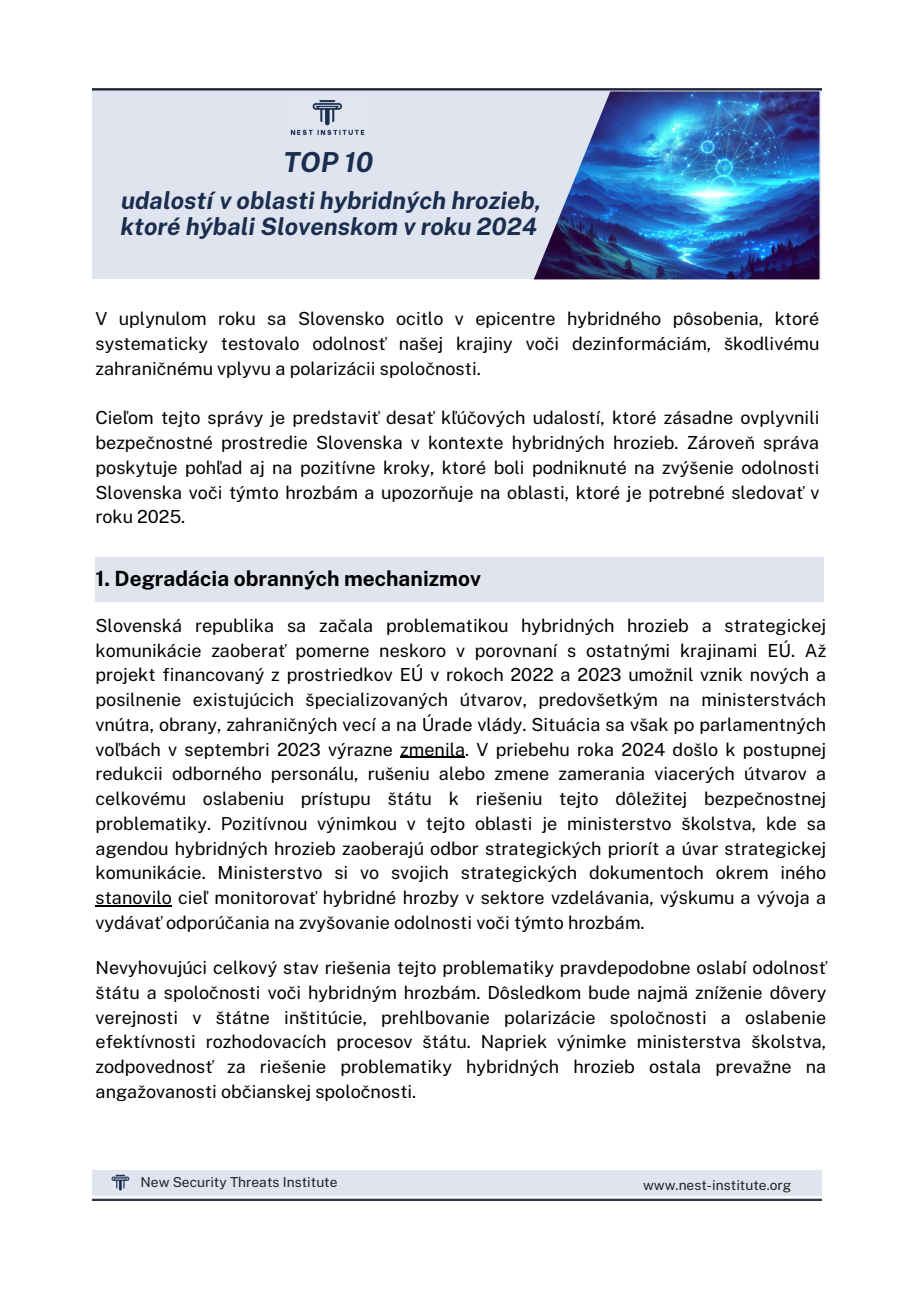
<style>
.page{position:relative;width:915px;height:1289px;background:#fff}
.page>*{position:absolute;margin:0;border:0;box-sizing:border-box;transform-origin:0 0}
.t1{font:italic 700 27.6px "Public Sans";color:#192d4e}
.t2{font:italic 700 24px/26.2px "Public Sans";color:#192d4e}
.t3{font:700 21px "Public Sans";color:#000}
.t4{font:18px/24.8px "Public Sans";color:#000;text-align:justify}
.t5{font:13.8px "Public Sans";color:#222}
</style>
<div class="page">
<img style="left:92px;top:88px;width:729px;height:1112px">
<div style="left:93px;top:91px;width:728px;height:188px;background:#dfe4ee"></div>
<img style="left:290px;top:100px;width:75px;height:35px">
<div style="left:93px;top:1170px;width:728px;height:25px;background:#dfe4ee"></div>
<img style="left:111px;top:1174px;width:18px;height:15px">
<img style="left:534px;top:91px;width:285px;height:188px">
<hr style="left:400px;top:756px;width:65px;height:1px;background:#000">
<hr style="left:95px;top:905px;width:77px;height:1px;background:#000">
<h4 class="t1" style="left:283px;top:146px;width:91px">TOP 10</h4>
<h3 class="t2" style="left:120px;top:187px;width:422px">udalostí v oblasti hybridných hrozieb, ktoré hýbali Slovenskom v roku 2024</h3>
<h2 class="t4" style="left:95px;top:306px;width:725px">V uplynulom roku sa Slovensko ocitlo v epicentre hybridného pôsobenia, ktoré systematicky testovalo odolnosť našej krajiny voči dezinformáciám, škodlivému zahraničnému vplyvu a polarizácii spoločnosti.</h2>
<h4 class="t4" style="left:95px;top:405px;width:725px">Cieľom tejto správy je predstaviť desať kľúčových udalostí, ktoré zásadne ovplyvnili bezpečnostné prostredie Slovenska v kontexte hybridných hrozieb. Zároveň správa poskytuje pohľad aj na pozitívne kroky, ktoré boli podniknuté na zvýšenie odolnosti Slovenska voči týmto hrozbám a upozorňuje na oblasti, ktoré je potrebné sledovať v roku 2025.</h4>
<p class="t3" style="left:95px;top:565px;width:387px">1. Degradácia obranných mechanizmov</p>
<p class="t4" style="left:95px;top:612px;width:732px">Slovenská republika sa začala problematikou hybridných hrozieb a strategickej komunikácie zaoberať pomerne neskoro v porovnaní s ostatnými krajinami EÚ. Až projekt financovaný z prostriedkov EÚ v rokoch 2022 a 2023 umožnil vznik nových a posilnenie existujúcich špecializovaných útvarov, predovšetkým na ministerstvách vnútra, obrany, zahraničných vecí a na Úrade vlády. Situácia sa však po parlamentných voľbách v septembri 2023 výrazne zmenila. V priebehu roka 2024 došlo k postupnej redukcii odborného personálu, rušeniu alebo zmene zamerania viacerých útvarov a celkovému oslabeniu prístupu štátu k riešeniu tejto dôležitej bezpečnostnej problematiky. Pozitívnou výnimkou v tejto oblasti je ministerstvo školstva, kde sa agendou hybridných hrozieb zaoberajú odbor strategických priorít a úvar strategickej komunikácie. Ministerstvo si vo svojich strategických dokumentoch okrem iného stanovilo cieľ monitorovať hybridné hrozby v sektore vzdelávania, výskumu a vývoja a vydávať odporúčania na zvyšovanie odolnosti voči týmto hrozbám.</p>
<h1 class="t4" style="left:95px;top:954px;width:732px">Nevyhovujúci celkový stav riešenia tejto problematiky pravdepodobne oslabí odolnosť štátu a spoločnosti voči hybridným hrozbám. Dôsledkom bude najmä zníženie dôvery verejnosti v štátne inštitúcie, prehlbovanie polarizácie spoločnosti a oslabenie efektívnosti rozhodovacích procesov štátu. Napriek výnimke ministerstva školstva, zodpovednosť za riešenie problematiky hybridných hrozieb ostala prevažne na angažovanosti občianskej spoločnosti.</h1>
<h4 class="t5" style="left:140px;top:1173px;width:199px">New Security Threats Institute</h4>
<h4 class="t5" style="left:643px;top:1176px;width:150px">www.nest-institute.org</h4>
</div>
